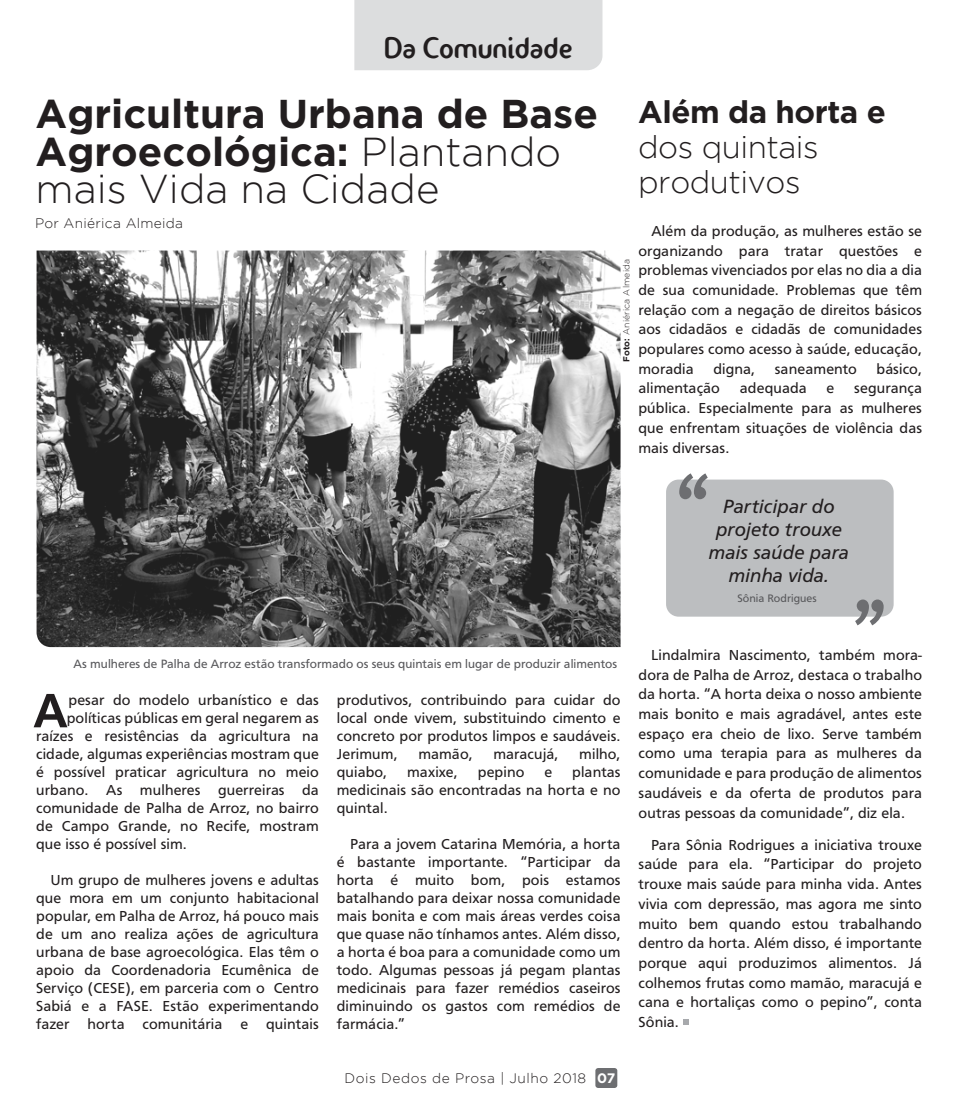
<style>
.page{position:relative;width:957px;height:1117px;background:#fff}
.page>*{position:absolute;margin:0;border:0;box-sizing:border-box;transform-origin:0 0}
.t1{font:700 50px "Carto Gothic Std";color:#221e1f}
.t2{font:700 40.25px/37.5px "Gotham";color:#221e1f}
.t3{font:300 31.25px/35px "Gotham";letter-spacing:-.015em;color:#221e1f}
.t4{font:700 31.25px "Gotham";letter-spacing:-.015em;color:#221e1f}
.t5{font:30px "Fontastique Fontastique";color:#221e1f;scale:.96 1}
.t6{font:italic 19.88px/22.8px "Carto Gothic Std";letter-spacing:.01em;color:#221e1f;text-align:center}
.t7{font:15px/19.6px "Carto Gothic Std";letter-spacing:.01em;color:#221e1f;text-align:justify}
.t8{font:300 13.75px "Gotham";letter-spacing:.035em;color:#221e1f}
.t9{font:12.5px "Carto Gothic Std";letter-spacing:.005em;color:#58585b}
.t10{font:11.25px "Carto Gothic Std";letter-spacing:.005em;color:#58585b}
.t11{font:300 8.75px "Gotham";letter-spacing:.02em;color:#221e1f}
.s1{font-weight:300}
.s2{font-weight:700}
.s3{font-weight:700;color:#fff}
</style>
<div class="page">
<div style="left:666px;top:479px;width:227px;height:137px;background:#bcbec0;border-radius:12px"></div>
<div style="left:354px;top:0;width:248px;height:70px;background:#dcddde"></div>
<img style="left:37px;top:250px;width:583px;height:397px">
<div style="left:595px;top:1067px;width:22px;height:20px;background:#6d6e71;border-radius:3px"></div>
<svg style="left:679px;top:473px;width:29px;height:26px"></svg>
<svg style="left:855px;top:599px;width:28px;height:26px"></svg>
<svg style="left:683px;top:1019px;width:6px;height:5px"></svg>
<h3 class="t5" style="left:384px;top:30px;width:198px">Da Comunidade</h3>
<h2 class="t2" style="left:36px;top:95px;width:564px">Agricultura Urbana de Base<br>Agroecológica: <span class="s1">Plantando mais Vida na Cidade</span></h2>
<p class="t8" style="left:35px;top:215px;width:150px">Por Aniérica Almeida</p>
<h3 class="t4" style="left:638px;top:91px;width:249px">Além da horta e</h3>
<h3 class="t3" style="left:638px;top:129px;width:182px">dos quintais produtivos</h3>
<p class="t11" style="left:621px;top:362px;width:105px;rotate:-90deg"><span class="s2">Foto:</span> Aniérica Almeida</p>
<p class="t7" style="left:638px;top:221px;width:285px;text-indent:13px">Além da produção, as mulheres estão se organizando para tratar questões e problemas vivenciados por elas no dia a dia de sua comunidade. Problemas que têm relação com a negação de direitos básicos aos cidadãos e cidadãs de comunidades populares como acesso à saúde, educação, moradia</p>
<p class="t7" style="left:713px;top:359px;width:43px">digna,</p>
<p class="t7" style="left:775px;top:359px;width:84px">saneamento</p>
<p class="t7" style="left:876px;top:359px;width:47px">básico,</p>
<p class="t7" style="left:638px;top:378px;width:83px">alimentação</p>
<p class="t7" style="left:740px;top:378px;width:68px">adequada</p>
<p class="t7" style="left:826px;top:378px;width:9px">e</p>
<p class="t7" style="left:638px;top:378px;width:285px;text-indent:216px">segurança pública. Especialmente para as mulheres que enfrentam situações de violência das mais diversas.</p>
<p class="t9" style="left:73px;top:656px;width:545px">As mulheres de Palha de Arroz estão transformado os seus quintais em lugar de produzir alimentos</p>
<h1 class="t1" style="left:33px;top:681px;width:36px">A</h1>
<p class="t7" style="left:68px;top:689px;width:252px">pesar do modelo urbanístico e das</p>
<p class="t7" style="left:67px;top:707px;width:254px">políticas públicas em geral negarem as</p>
<p class="t7" style="left:36px;top:725px;width:284px">raízes e resistências da agricultura na</p>
<p class="t7" style="left:36px;top:743px;width:284px">cidade, algumas experiências mostram que</p>
<p class="t7" style="left:36px;top:761px;width:284px">é possível praticar agricultura no meio</p>
<p class="t7" style="left:36px;top:779px;width:284px">urbano. As mulheres guerreiras da</p>
<p class="t7" style="left:36px;top:797px;width:284px">comunidade de Palha de Arroz, no bairro</p>
<p class="t7" style="left:36px;top:815px;width:284px">de Campo Grande, no Recife, mostram</p>
<p class="t7" style="left:36px;top:833px;width:152px">que isso é possível sim.</p>
<p class="t7" style="left:36px;top:870px;width:284px;line-height:18px;text-indent:14px">Um grupo de mulheres jovens e adultas que mora em um conjunto habitacional popular, em Palha de Arroz, há pouco mais de um ano realiza ações de agricultura urbana de base agroecológica. Elas têm o apoio da Coordenadoria Ecumênica de Serviço (CESE), em parceria com o Centro Sabiá e a FASE. Estão experimentando fazer horta comunitária e quintais</p>
<p class="t7" style="left:337px;top:690px;width:285px;line-height:18px">produtivos, contribuindo para cuidar do local onde vivem, substituindo cimento e concreto por produtos limpos e saudáveis.<br>Jerimum,</p>
<p class="t7" style="left:418px;top:743px;width:56px">mamão,</p>
<p class="t7" style="left:493px;top:743px;width:67px">maracujá,</p>
<p class="t7" style="left:579px;top:743px;width:43px">milho,</p>
<p class="t7" style="left:337px;top:762px;width:285px;line-height:18px;text-indent:235px">plantas medicinais são encontradas na horta e no quintal.</p>
<p class="t7" style="left:337px;top:834px;width:285px;line-height:18px;text-indent:13px">Para a jovem Catarina Memória, a horta é bastante importante. “Participar da horta é muito bom, pois estamos batalhando para deixar nossa comunidade mais bonita e com mais áreas verdes coisa que quase não tínhamos antes. Além disso, a horta é boa para a comunidade como um todo. Algumas pessoas já pegam plantas medicinais para fazer remédios caseiros diminuindo os gastos com remédios de farmácia.”</p>
<p class="t7" style="left:337px;top:761px;width:52px">quiabo,</p>
<p class="t7" style="left:407px;top:761px;width:52px">maxixe,</p>
<p class="t7" style="left:478px;top:761px;width:48px">pepino</p>
<p class="t7" style="left:544px;top:761px;width:9px">e</p>
<p class="t8" style="left:344px;top:1070px;width:272px">Dois Dedos de Prosa | Julho 2018 <span class="s3">07</span></p>
<h3 class="t6" style="left:709px;top:495px;width:142px">Participar do projeto trouxe mais saúde para minha vida.</h3>
<p class="t10" style="left:737px;top:591px;width:81px">Sônia Rodrigues</p>
<p class="t7" style="left:638px;top:645px;width:285px;text-indent:12px">Lindalmira Nascimento, também mora&shy;dora de Palha de Arroz, destaca o trabalho da horta. “A horta deixa o nosso ambiente mais bonito e mais agradável, antes este espaço era cheio de lixo. Serve também como uma terapia para as mulheres da comunidade e para produção de alimentos saudáveis e da oferta de produtos para outras pessoas da comunidade”, diz ela.</p>
<p class="t7" style="left:638px;top:834px;width:285px;text-indent:12px">Para Sônia Rodrigues a iniciativa trouxe saúde para ela. “Participar do projeto trouxe mais saúde para minha vida. Antes vivia com depressão, mas agora me sinto muito bem quando estou trabalhando dentro da horta. Além disso, é importante porque aqui produzimos alimentos. Já colhemos frutas como mamão, maracujá e cana e hortaliças como o pepino”, conta Sônia.</p>
</div>
